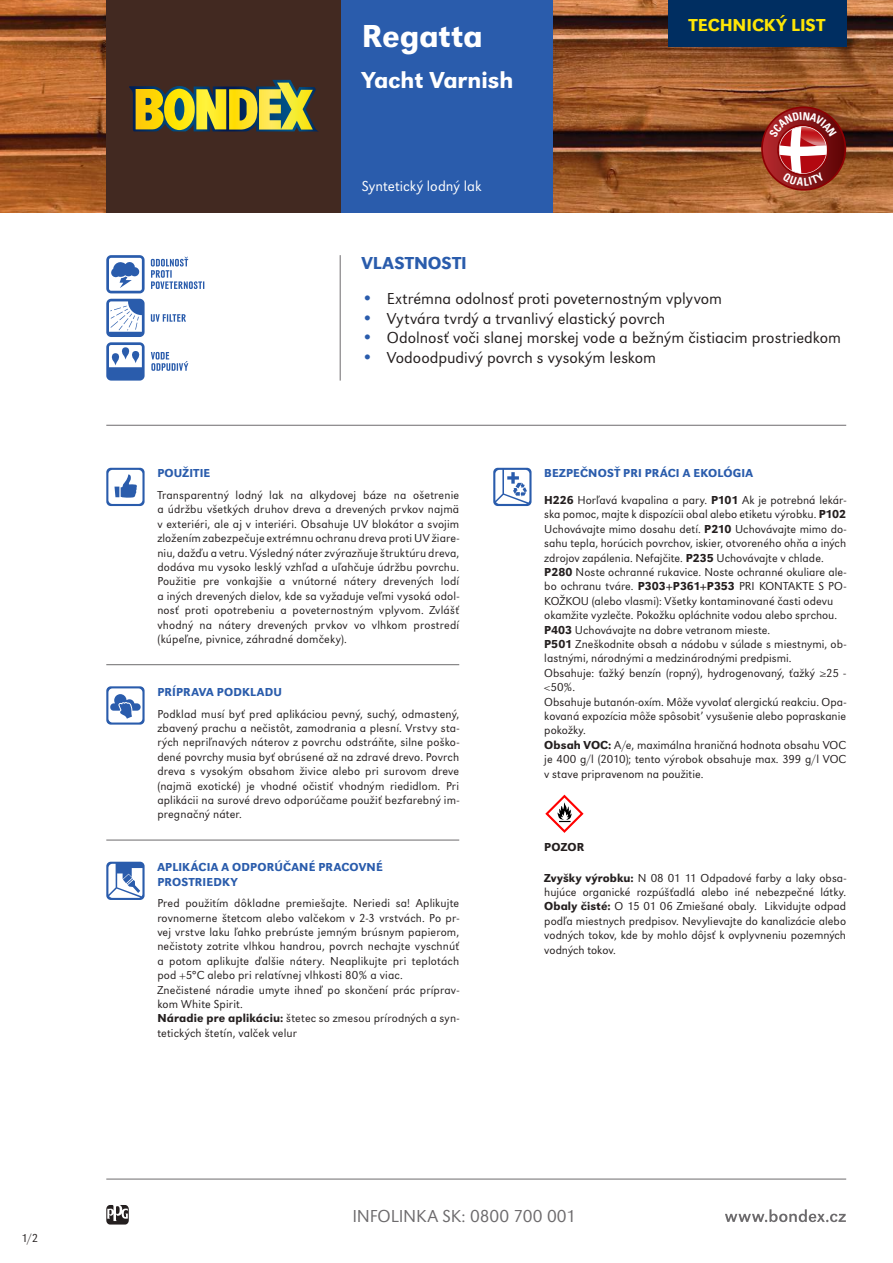
<style>
.page{position:relative;width:893px;height:1263px;background:#fff}
.page>*{position:absolute;margin:0;border:0;box-sizing:border-box;transform-origin:0 0}
.t1{font:500 33px "URW Grotesk TCE";color:#fff}
.t2{font:500 24px "URW Grotesk TCE";color:#fff}
.t3{font:300 18px "URW Grotesk TCE";letter-spacing:-.005em;color:#6d6b6d}
.t4{font:500 18px "URW Grotesk TCE";color:#fde506}
.t5{font:500 18px "URW Grotesk TCE";letter-spacing:.015em;color:#2a5cac}
.t6{font:300 16.5px "URW Grotesk TCE";color:#241f1f}
.t7{font:300 15px "URW Grotesk TCE";letter-spacing:.005em;color:#fff}
.t8{font:300 12px/14.4px "URW Grotesk TCE";letter-spacing:.005em;color:#241f1f;text-align:justify}
.t9{font:500 12px/14.4px "URW Grotesk TCE";letter-spacing:.015em;color:#2a5cac}
.t10{font:500 12px "URW Grotesk TCE";letter-spacing:.015em;color:#241f1f}
.s1{font-weight:500;font-size:18px;color:#2a5cac}
.s2{font-weight:500}
</style>
<div class="page">
<img style="left:0;top:0;width:893px;height:213px">
<hr style="left:340px;top:255px;width:1px;height:126px;background:#6d6b6d">
<svg style="left:106px;top:1205px;width:23px;height:19px"></svg>
<svg style="left:725px;top:1209px;width:121px;height:13px"></svg>
<hr style="left:106px;top:1179px;width:740px;height:1px;background:#6d6b6d">
<svg style="left:106px;top:468px;width:39px;height:38px"></svg>
<hr style="left:106px;top:664px;width:353px;height:1px;background:#6d6b6d">
<hr style="left:106px;top:840px;width:353px;height:1px;background:#6d6b6d">
<svg style="left:106px;top:862px;width:39px;height:38px"></svg>
<svg style="left:493px;top:468px;width:38px;height:38px"></svg>
<hr style="left:106px;top:425px;width:740px;height:1px;background:#6d6b6d">
<div style="left:341px;top:0;width:212px;height:213px;background:#2a5cac"></div>
<div style="left:106px;top:0;width:235px;height:213px;background:#422921"></div>
<svg style="left:129px;top:80px;width:189px;height:51px"></svg>
<div style="left:668px;top:0;width:178px;height:47px;background:#002e61"></div>
<svg style="left:106px;top:255px;width:39px;height:38px"></svg>
<svg style="left:151px;top:257px;width:53px;height:32px"></svg>
<svg style="left:151px;top:314px;width:35px;height:8px"></svg>
<svg style="left:151px;top:352px;width:37px;height:19px"></svg>
<svg style="left:106px;top:299px;width:39px;height:82px"></svg>
<svg style="left:106px;top:686px;width:39px;height:39px"></svg>
<svg style="left:545px;top:795px;width:39px;height:38px"></svg>
<svg style="left:761px;top:106px;width:85px;height:85px;background:#a23f37"></svg>
<p class="t8" style="left:21px;top:1231px;width:19px">1/2</p>
<h1 class="t1" style="left:362px;top:17px;width:123px">Regatta</h1>
<h2 class="t2" style="left:362px;top:65px;width:153px">Yacht Varnish</h2>
<p class="t7" style="left:362px;top:178px;width:121px">Syntetický lodný lak</p>
<h3 class="t4" style="left:689px;top:14px;width:138px">TECHNICKÝ LIST</h3>
<p class="t9" style="left:157px;top:466px;width:55px">POUŽITIE</p>
<h3 class="t5" style="left:361px;top:253px;width:107px">VLASTNOSTI</h3>
<h3 class="t6" style="left:361px;top:289px;width:362px"><span class="s1">•</span> Extrémna odolnosť proti poveternostným vplyvom</h3>
<h3 class="t6" style="left:361px;top:309px;width:305px"><span class="s1">•</span> Vytvára tvrdý a trvanlivý elastický povrch</h3>
<h3 class="t6" style="left:361px;top:328px;width:481px"><span class="s1">•</span> Odolnosť voči slanej morskej vode a bežným čistiacim prostriedkom</h3>
<h3 class="t6" style="left:361px;top:348px;width:296px"><span class="s1">•</span> Vodoodpudivý povrch s vysokým leskom</h3>
<p class="t9" style="left:544px;top:466px;width:210px">BEZPEČNOSŤ PRI PRÁCI A EKOLÓGIA</p>
<p class="t8" style="left:157px;top:488px;width:303px">Transparentný lodný lak na alkydovej báze na ošetrenie a údržbu všetkých druhov dreva a drevených prvkov najmä v exteriéri, ale aj v interiéri. Obsahuje UV blokátor a svojim zložením zabezpečuje extrémnu ochranu dreva proti UV žiare&shy;niu, dažďu a vetru. Výsledný náter zvýrazňuje štruktúru dreva, dodáva mu vysoko lesklý vzhľad a uľahčuje údržbu povrchu.<br>Použitie pre vonkajšie a vnútorné nátery drevených lodí a iných drevených dielov, kde sa vyžaduje veľmi vysoká odol&shy;nosť proti opotrebeniu a poveternostným vplyvom. Zvlášť vhodný na nátery drevených prvkov vo vlhkom prostredí (kúpeľne, pivnice, záhradné domčeky).</p>
<p class="t9" style="left:157px;top:684px;width:126px">PRÍPRAVA PODKLADU</p>
<p class="t8" style="left:157px;top:706px;width:303px">Podklad musí byť pred aplikáciou pevný, suchý, odmastený, zbavený prachu a nečistôt, zamodrania a plesní. Vrstvy sta&shy;rých nepriľnavých náterov z povrchu odstráňte, silne poško&shy;dené povrchy musia byť obrúsené až na zdravé drevo. Povrch dreva s vysokým obsahom živice alebo pri surovom dreve (najmä exotické) je vhodné očistiť vhodným riedidlom. Pri aplikácii na surové drevo odporúčame použiť bezfarebný im&shy;pregnačný náter.</p>
<p class="t9" style="left:157px;top:860px;width:227px">APLIKÁCIA A ODPORÚČANÉ PRACOVNÉ<br>PROSTRIEDKY</p>
<p class="t8" style="left:157px;top:896px;width:303px;text-align:left">Pred použitím dôkladne premiešajte. Neriedi sa! Aplikujte rovnomerne štetcom alebo valčekom v 2-3 vrstvách. Po pr&shy;vej vrstve laku ľahko prebrúste jemným brúsnym papierom, nečistoty zotrite vlhkou handrou, povrch nechajte vyschnúť a potom aplikujte ďalšie nátery. Neaplikujte pri teplotách pod +5°C alebo pri relatívnej vlhkosti 80% a viac.<br>Znečistené náradie umyte ihneď po skončení prác príprav&shy;kom White Spirit.<br><span class="s2">Náradie pre aplikáciu:</span> štetec so zmesou prírodných a syn&shy;tetických štetín, valček velur</p>
<p class="t8" style="left:544px;top:493px;width:303px;text-align:left"><span class="s2">H226</span> Horľavá kvapalina a pary. <span class="s2">P101</span> Ak je potrebná lekár&shy;ska pomoc, majte k dispozícii obal alebo etiketu výrobku. <span class="s2">P102<br></span>Uchovávajte mimo dosahu detí. <span class="s2">P210</span> Uchovávajte mimo do&shy;sahu tepla, horúcich povrchov, iskier, otvoreného ohňa a iných zdrojov zapálenia. Nefajčite. <span class="s2">P235</span> Uchovávajte v chlade.<br><span class="s2">P280</span> Noste ochranné rukavice. Noste ochranné okuliare ale&shy;bo ochranu tváre. <span class="s2">P303+P361+P353</span> PRI KONTAKTE S PO-KOŽKOU (alebo vlasmi): Všetky kontaminované časti odevu okamžite vyzlečte. Pokožku opláchnite vodou alebo sprchou.<br><span class="s2">P403</span> Uchovávajte na dobre vetranom mieste.<br><span class="s2">P501</span> Zneškodnite obsah a nádobu v súlade s miestnymi, ob&shy;lastnými, národnými a medzinárodnými predpismi.<br>Obsahuje: ťažký benzín (ropný), hydrogenovaný, ťažký ≥25 - &lt;50%.<br>Obsahuje butanón-oxím. Môže vyvolať alergickú reakciu. Opa&shy;kovaná expozícia môže spôsobit’ vysušenie alebo popraskanie pokožky.<br><span class="s2">Obsah VOC:</span> A/e, maximálna hraničná hodnota obsahu VOC je 400 g/l (2010); tento výrobok obsahuje max. 399 g/l VOC v stave pripravenom na použitie.</p>
<p class="t10" style="left:544px;top:840px;width:42px">POZOR</p>
<p class="t8" style="left:544px;top:870px;width:303px"><span class="s2">Zvyšky výrobku:</span> N 08 01 11 Odpadové farby a laky obsa&shy;hujúce organické rozpúšťadlá alebo iné nebezpečné látky.<br><span class="s2">Obaly čisté:</span> O 15 01 06 Zmiešané obaly. Likvidujte odpad podľa miestnych predpisov. Nevylievajte do kanalizácie alebo vodných tokov, kde by mohlo dôjsť k ovplyvneniu pozemných vodných tokov.</p>
<h3 class="t3" style="left:352px;top:1206px;width:225px">INFOLINKA SK: 0800 700 001</h3>
</div>
